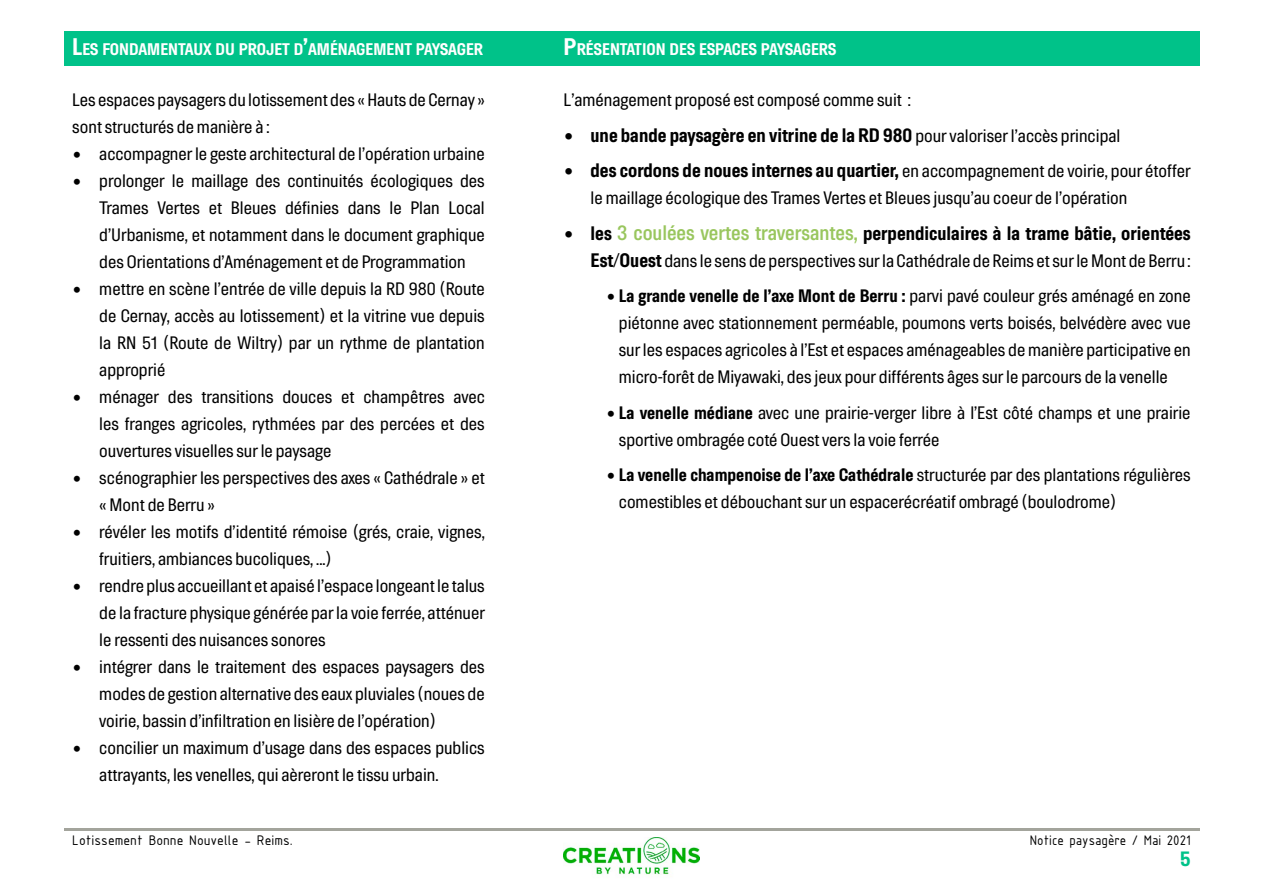
<style>
.page{position:relative;width:1263px;height:893px;background:#fff}
.page>*{position:absolute;margin:0;border:0;box-sizing:border-box;transform-origin:0 0}
.t1{font:700 21px "Hill";color:#00c289}
.t2{font:700 19.5px "Hill";color:#000}
.t3{font:18px/27px "Hill";color:#000}
.t4{font:700 16.8px "Hill";color:#fff}
.t5{font:15px "ISOCPEUR";color:#000}
.t6{font:15px "ISOCPEUR";color:#000;scale:.95 1}
.s1{font-size:24px}
.s2{font-weight:400;font-size:18px}
.s3{font-weight:600;font-size:21px;color:#99c65e}
.s4{font-weight:700;font-size:19.5px}
.s5{font-weight:700}
</style>
<div class="page">
<hr style="left:64px;top:829px;width:1135px;height:2px;background:#a3a49c">
<div style="left:64px;top:32px;width:1135px;height:34px;background:#00c289"></div>
<img style="left:564px;top:837px;width:135px;height:40px">
<p class="t4" style="left:72px;top:40px;width:412px"><span class="s1">L</span>ES FONDAMENTAUX DU PROJET D<span class="s1">’</span>AMÉNAGEMENT PAYSAGER</p>
<p class="t4" style="left:564px;top:40px;width:274px"><span class="s1">P</span>RÉSENTATION DES ESPACES PAYSAGERS</p>
<p class="t3" style="left:72px;top:87px;width:414px">Les espaces paysagers du lotissement des « Hauts de Cernay » sont structurés de manière à :</p>
<p class="t3" style="left:72px;top:141px;width:414px">• accompagner le geste architectural de l’opération urbaine</p>
<p class="t3" style="left:99px;top:168px;width:387px;text-align:justify;text-indent:-27px">• prolonger le maillage des continuités écologiques des Trames Vertes et Bleues définies dans le Plan Local d’Urbanisme, et notamment dans le document graphique des Orientations d’Aménagement et de Programmation</p>
<p class="t3" style="left:99px;top:276px;width:387px;text-align:justify;text-indent:-27px">• mettre en scène l’entrée de ville depuis la RD 980 (Route de Cernay, accès au lotissement) et la vitrine vue depuis la RN 51 (Route de Wiltry) par un rythme de plantation approprié</p>
<p class="t3" style="left:99px;top:384px;width:387px;text-align:justify;text-indent:-27px">• ménager des transitions douces et champêtres avec les franges agricoles, rythmées par des percées et des ouvertures visuelles sur le paysage</p>
<p class="t3" style="left:99px;top:465px;width:387px;text-indent:-27px">• scénographier les perspectives des axes « Cathédrale » et « Mont de Berru »</p>
<p class="t3" style="left:99px;top:519px;width:387px;text-indent:-27px">• révéler les motifs d’identité rémoise (grés, craie, vignes, fruitiers, ambiances bucoliques, ...)</p>
<p class="t3" style="left:99px;top:573px;width:387px;text-align:justify;text-indent:-27px">• rendre plus accueillant et apaisé l’espace longeant le talus de la fracture physique générée par la voie ferrée, atténuer le ressenti des nuisances sonores</p>
<p class="t3" style="left:99px;top:654px;width:387px;text-align:justify;text-indent:-27px">• intégrer dans le traitement des espaces paysagers des modes de gestion alternative des eaux pluviales (noues de voirie, bassin d’infiltration en lisière de l’opération)</p>
<p class="t3" style="left:99px;top:735px;width:387px;text-indent:-27px">• concilier un maximum d’usage dans des espaces publics attrayants, les venelles, qui aèreront le tissu urbain.</p>
<p class="t5" style="left:72px;top:831px;width:222px">Lotissement Bonne Nouvelle - Reims.</p>
<p class="t3" style="left:564px;top:87px;width:349px">L’aménagement proposé est composé comme suit :</p>
<p class="t2" style="left:564px;top:124px;width:558px">• une bande paysagère en vitrine de la RD 980 <span class="s2">pour valoriser l’accès principal</span></p>
<p class="t2" style="left:564px;top:160px;width:629px">• des cordons de noues internes au quartier, <span class="s2">en accompagnement de voirie, pour étoffer</span></p>
<p class="t3" style="left:591px;top:185px;width:538px">le maillage écologique des Trames Vertes et Bleues jusqu’au coeur de l’opération</p>
<p class="t2" style="left:564px;top:222px;width:629px">• les <span class="s3">3 coulées vertes traversantes,</span> perpendiculaires à la trame bâtie, orientées</p>
<p class="t3" style="left:591px;top:247px;width:602px"><span class="s4">Est/Ouest</span> dans le sens de perspectives sur la Cathédrale de Reims et sur le Mont de Berru :</p>
<p class="t3" style="left:619px;top:283px;width:573px;text-align:justify;text-indent:-13px"><span class="s5">• La grande venelle de l’axe Mont de Berru :</span> parvi pavé couleur grés aménagé en zone piétonne avec stationnement perméable, poumons verts boisés, belvédère avec vue sur les espaces agricoles à l’Est et espaces aménageables de manière participative en micro-forêt de Miyawaki, des jeux pour différents âges sur le parcours de la venelle</p>
<p class="t3" style="left:619px;top:399px;width:573px;text-indent:-13px"><span class="s5">• La venelle médiane</span> avec une prairie-verger libre à l’Est côté champs et une prairie sportive ombragée coté Ouest vers la voie ferrée</p>
<p class="t3" style="left:619px;top:462px;width:573px;text-indent:-13px"><span class="s5">• La venelle champenoise de l’axe Cathédrale</span> structurée par des plantations régulières comestibles et débouchant sur un espacerécréatif ombragé (boulodrome)</p>
<p class="t6" style="left:1030px;top:831px;width:171px">Notice paysagère / Mai 2021</p>
<p class="t1" style="left:1180px;top:848px;width:12px">5</p>
</div>
